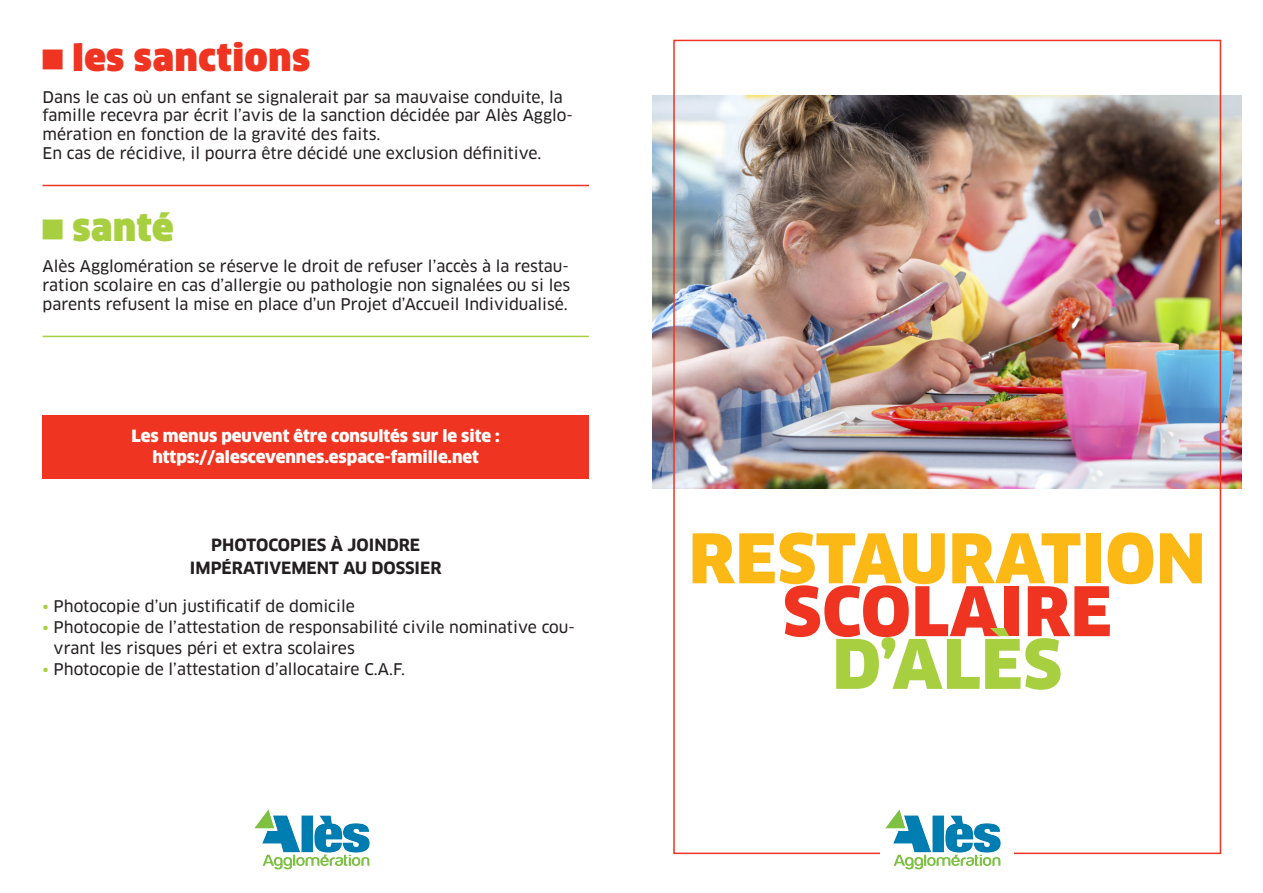
<style>
.page{position:relative;width:1263px;height:893px;background:#fff}
.page>*{position:absolute;margin:0;border:0;box-sizing:border-box;transform-origin:0 0}
.t1{font:900 66.6px "Clan OT";letter-spacing:.01em;color:#fcb814}
.t2{font:900 66.6px "Clan OT";letter-spacing:.01em;color:#ef3522}
.t3{font:900 66.6px "Clan OT";color:#a8cf40}
.t4{font:900 36px "Clan OT";letter-spacing:.02em;color:#ef3522}
.t5{font:900 36px "Clan OT";letter-spacing:.02em;color:#a8cf40}
.t6{font:900 16.5px "Clan OT";color:#fff}
.t7{font:700 16.5px "Clan OT";color:#231f20}
.t8{font:15.75px/18.9px "Clan OT News";color:#231f20}
.s1{color:#a8cf40}
</style>
<div class="page">
<img style="left:653px;top:96px;width:589px;height:392px">
<img style="left:885px;top:810px;width:116px;height:60px">
<img style="left:254px;top:810px;width:116px;height:60px">
<hr style="left:43px;top:185px;width:546px;height:1px;background:#ef3522">
<hr style="left:43px;top:336px;width:546px;height:1px;background:#a8cf40">
<div style="left:43px;top:415px;width:546px;height:63px;background:#ef3522"></div>
<p class="t4" style="left:43px;top:37px;width:269px">■ les sanctions</p>
<p class="t8" style="left:43px;top:87px;width:532px">Dans le cas où un enfant se signalerait par sa mauvaise conduite, la famille recevra par écrit l’avis de la sanction décidée par Alès Agglo&shy;mération en fonction de la gravité des faits.</p>
<p class="t8" style="left:43px;top:144px;width:500px">En cas de récidive, il pourra être décidé une exclusion définitive.</p>
<p class="t5" style="left:43px;top:207px;width:133px">■ santé</p>
<p class="t8" style="left:43px;top:257px;width:529px;text-align:justify">Alès Agglomération se réserve le droit de refuser l’accès à la restau&shy;ration scolaire en cas d’allergie ou pathologie non signalées ou si les parents refusent la mise en place d’un Projet d’Accueil Individualisé.</p>
<p class="t6" style="left:132px;top:427px;width:370px">Les menus peuvent être consultés sur le site :</p>
<p class="t6" style="left:152px;top:448px;width:328px">https://alescevennes.espace-famille.net</p>
<p class="t7" style="left:211px;top:536px;width:210px">PHOTOCOPIES À JOINDRE</p>
<p class="t7" style="left:190px;top:558px;width:253px">IMPÉRATIVEMENT AU DOSSIER</p>
<p class="t8" style="left:43px;top:596px;width:314px"><span class="s1">•</span> Photocopie d’un justificatif de domicile</p>
<p class="t8" style="left:54px;top:616px;width:523px;line-height:21px;text-indent:-11px"><span class="s1">•</span> Photocopie de l’attestation de responsabilité civile nominative cou&shy;vrant les risques péri et extra scolaires</p>
<p class="t8" style="left:43px;top:659px;width:364px"><span class="s1">•</span> Photocopie de l’attestation d’allocataire C.A.F.</p>
<p class="t1" style="left:689px;top:519px;width:518px">RESTAURATION</p>
<p class="t2" style="left:783px;top:572px;width:330px">SCOLAIRE</p>
<p class="t3" style="left:832px;top:625px;width:231px">D’ALÈS</p>
</div>
